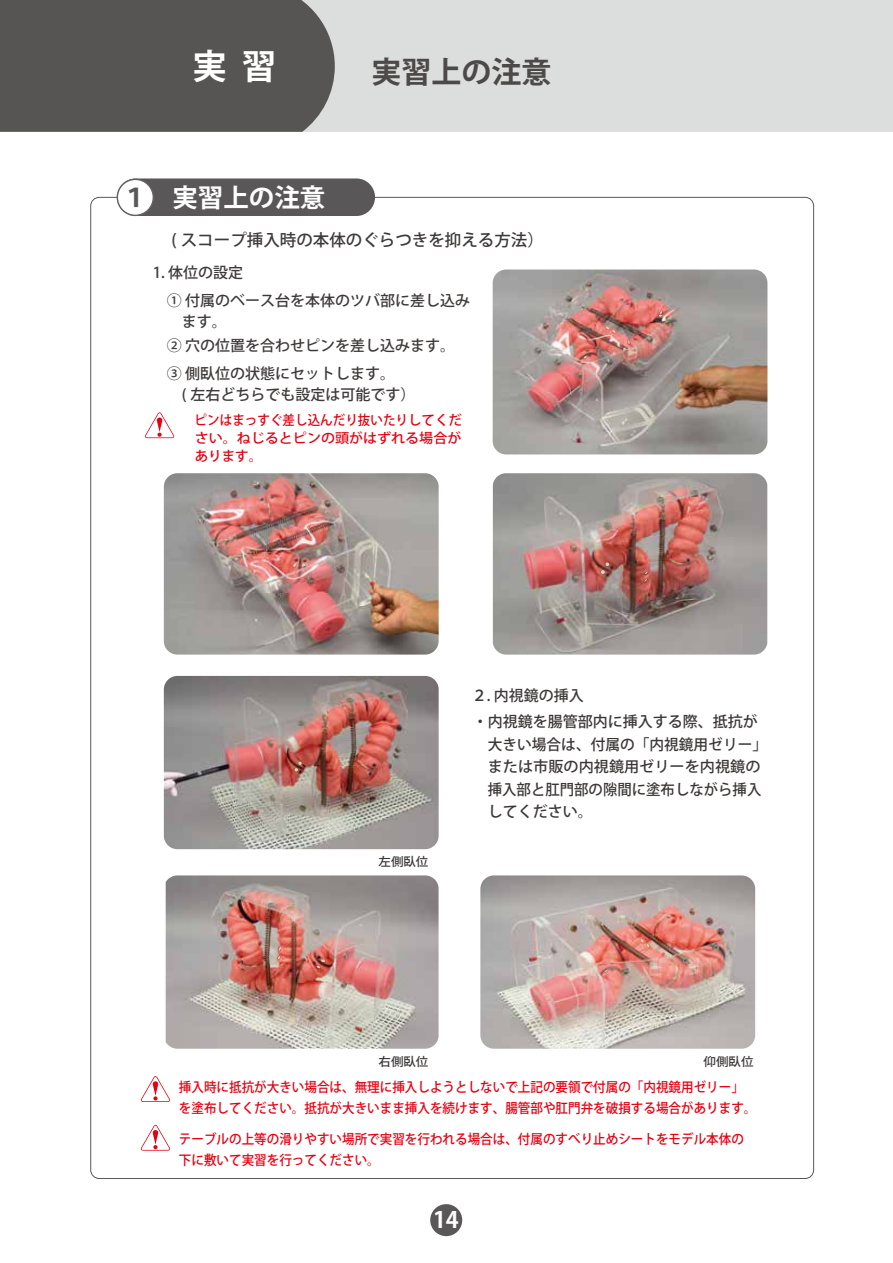
<style>
.page{position:relative;width:893px;height:1263px;background:#fff}
.page>*{position:absolute;margin:0;border:0;box-sizing:border-box;transform-origin:0 0}
.t1{font:700 34.5px "Koz Go Pro";color:#fff}
.t2{font:700 30px "Koz Go Pro";color:#4c4948}
.t3{font:700 25.5px "Koz Go Pro";color:#fff}
.t4{font:700 22.5px "Koz Go Pro";color:#fff}
.t5{font:500 16.5px "Koz Go Pro";color:#3e3a39}
.t6{font:500 15px/28px "Koz Go Pro";color:#3e3a39}
.t7{font:500 15px "Koz Go Pro";color:#3c3736}
.t8{font:500 15px "Koz Go Pro";color:#3c3736;scale:.96 1}
.t9{font:500 13.5px/21px "Koz Go Pro";color:#e60012;scale:.93 1}
.t10{font:500 12px "Koz Go Pro";color:#3e3a39;scale:1.04 1}
.s1{color:#595757}
</style>
<div class="page">
<div style="left:0;top:0;width:893px;height:132px;background:#dcdddd"></div>
<div style="left:0;top:0;width:335px;height:132px;background:#575554"></div>
<div style="left:430px;top:1204px;width:32px;height:32px;background:#595757;border-radius:50%"></div>
<div style="left:117px;top:178px;width:258px;height:38px;background:#595757;border-radius:19px"></div>
<div style="left:117px;top:179px;width:36px;height:36px;background:#fff;border-radius:50%"></div>
<div style="left:117px;top:179px;width:37px;height:37px;border:1px solid #656464;border-radius:50%"></div>
<svg style="left:141px;top:1076px;width:29px;height:26px"></svg>
<svg style="left:145px;top:412px;width:29px;height:26px"></svg>
<svg style="left:141px;top:1125px;width:29px;height:25px"></svg>
<img style="left:493px;top:269px;width:274px;height:185px">
<img style="left:493px;top:473px;width:274px;height:182px">
<img style="left:164px;top:473px;width:275px;height:182px">
<img style="left:164px;top:676px;width:275px;height:173px">
<img style="left:166px;top:875px;width:273px;height:174px">
<img style="left:480px;top:875px;width:275px;height:174px">
<svg style="left:604px;top:969px;width:4px;height:3px"></svg>
<svg style="left:606px;top:326px;width:10px;height:7px"></svg>
<svg style="left:659px;top:311px;width:3px;height:6px"></svg>
<svg style="left:601px;top:562px;width:8px;height:12px"></svg>
<svg style="left:293px;top:563px;width:3px;height:4px"></svg>
<svg style="left:302px;top:563px;width:4px;height:4px"></svg>
<svg style="left:294px;top:761px;width:8px;height:10px"></svg>
<svg style="left:316px;top:959px;width:9px;height:9px"></svg>
<svg style="left:640px;top:939px;width:10px;height:9px"></svg>
<svg style="left:644px;top:571px;width:4px;height:11px"></svg>
<svg style="left:278px;top:947px;width:3px;height:12px"></svg>
<svg style="left:582px;top:351px;width:5px;height:8px"></svg>
<h1 class="t1" style="left:192px;top:44px;width:85px">実 習</h1>
<h3 class="t3" style="left:122px;top:181px;width:205px"><span class="s1">１</span> 実習上の注意</h3>
<h2 class="t2" style="left:371px;top:52px;width:181px">実習上の注意</h2>
<p class="t5" style="left:171px;top:230px;width:374px">( スコープ挿入時の本体のぐらつきを抑える方法）</p>
<p class="t6" style="left:167px;top:259px;width:305px;text-indent:-14px">1. 体位の設定<br>① 付属のベース台を本体のツバ部に差し込み</p>
<p class="t6" style="left:167px;top:310px;width:290px;line-height:24.5px">　ます。<br>② 穴の位置を合わせピンを差し込みます。</p>
<p class="t6" style="left:167px;top:363px;width:250px;line-height:21px">③ 側臥位の状態にセットします。　( 左右どちらでも設定は可能です）</p>
<p class="t9" style="left:195px;top:412px;width:289px;line-height:18px;text-align:justify">ピンはまっすぐ差し込んだり抜いたりしてください。ねじるとピンの頭がはずれる場合があります。</p>
<p class="t10" style="left:379px;top:853px;width:50px">左側臥位</p>
<p class="t6" style="left:472px;top:682px;width:114px">２. 内視鏡の挿入</p>
<p class="t7" style="left:473px;top:712px;width:286px">・内視鏡を腸管部内に挿入する際、抵抗が</p>
<p class="t7" style="left:488px;top:735px;width:281px">大きい場合は、付属の「内視鏡用ゼリー」</p>
<p class="t7" style="left:488px;top:757px;width:274px">または市販の内視鏡用ゼリーを内視鏡の</p>
<p class="t8" style="left:488px;top:780px;width:286px">挿入部と肛門部の隙間に塗布しながら挿入</p>
<p class="t7" style="left:473px;top:802px;width:121px">　してください。</p>
<p class="t10" style="left:379px;top:1053px;width:50px">右側臥位</p>
<p class="t10" style="left:704px;top:1053px;width:49px">仰側臥位</p>
<p class="t9" style="left:179px;top:1077px;width:623px">挿入時に抵抗が大きい場合は、無理に挿入しようとしないで上記の要領で付属の「内視鏡用ゼリー」を塗布してください。抵抗が大きいまま挿入を続けます、腸管部や肛門弁を破損する場合があります。</p>
<p class="t9" style="left:179px;top:1129px;width:609px">テーブルの上等の滑りやすい場所で実習を行われる場合は、付属のすべり止めシートをモデル本体の下に敷いて実習を行ってください。</p>
<h3 class="t4" style="left:433px;top:1206px;width:27px">14</h3>
</div>
